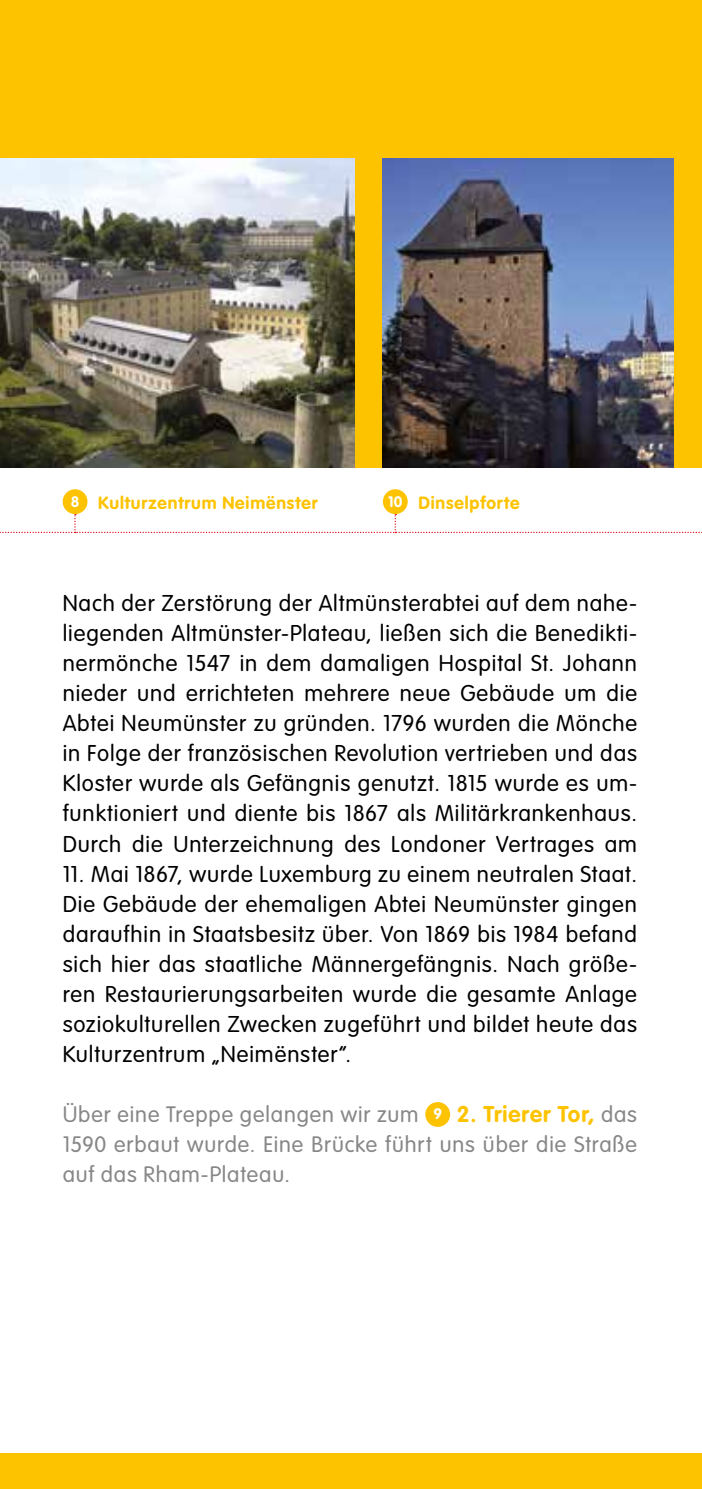
<style>
.page{position:relative;width:702px;height:1489px;background:#fff}
.page>*{position:absolute;margin:0;border:0;box-sizing:border-box;transform-origin:0 0}
.t1{font:300 22.5px/30px "VAG Rounded Std";letter-spacing:.04em;color:#000;text-align:justify}
.t2{font:300 22px/30px "VAG Rounded Std";letter-spacing:.04em;color:#878787;text-align:justify}
.t3{font:700 17.5px "VAG Rounded Std";letter-spacing:.05em;color:#fdc300}
.s1{font-size:15px;color:#fff}
.s2{font-weight:700;font-size:15px;color:#fff}
.s3{font-weight:700;font-size:22.5px;color:#fdc300}
</style>
<div class="page">
<div style="left:0;top:0;width:702px;height:468px;background:#fdc300"></div>
<img style="left:383px;top:158px;width:290px;height:310px">
<div style="left:0;top:1453px;width:702px;height:35px;background:#fdc300"></div>
<img style="left:0;top:158px;width:354px;height:310px">
<svg style="left:0;top:514px;width:702px;height:19px"></svg>
<div style="left:425px;top:1101px;width:25px;height:25px;background:#fdc300;border-radius:50%"></div>
<div style="left:383px;top:489px;width:24px;height:25px;background:#fdc300;border-radius:50%"></div>
<div style="left:63px;top:489px;width:24px;height:25px;background:#fdc300;border-radius:50%"></div>
<p class="t3" style="left:71px;top:492px;width:248px"><span class="s1">8</span> Kulturzentrum Neimënster</p>
<p class="t3" style="left:388px;top:492px;width:133px"><span class="s1">10</span> Dinselpforte</p>
<p class="t1" style="left:63px;top:589px;width:576px">Nach der Zerstörung der Altmünsterabtei auf dem nahe&shy;liegenden Altmünster-Plateau, ließen sich die Benedikti&shy;nermönche 1547 in dem damaligen Hospital St. Johann nieder und errichteten mehrere neue Gebäude um die Abtei Neumünster zu gründen. 1796 wurden die Mönche in Folge der französischen Revolution vertrieben und das Kloster wurde als Gefängnis genutzt. 1815 wurde es um&shy;funktioniert und diente bis 1867 als Militärkrankenhaus.<br>Durch die Unterzeichnung des Londoner Vertrages am</p>
<p class="t1" style="left:63px;top:859px;width:576px">11. Mai 1867, wurde Luxemburg zu einem neutralen Staat.<br>Die Gebäude der ehemaligen Abtei Neumünster gingen daraufhin in Staatsbesitz über. Von 1869 bis 1984 befand sich hier das staatliche Männergefängnis. Nach größe&shy;ren Restaurierungsarbeiten wurde die gesamte Anlage soziokulturellen Zwecken zugeführt und bildet heute das Kulturzentrum „Neimënster“.</p>
<p class="t2" style="left:63px;top:1099px;width:576px">Über eine Treppe gelangen wir zum <span class="s2">9</span> <span class="s3">2. Trierer Tor,</span> das 1590 erbaut wurde. Eine Brücke führt uns über die Straße auf das Rham-Plateau.</p>
</div>
